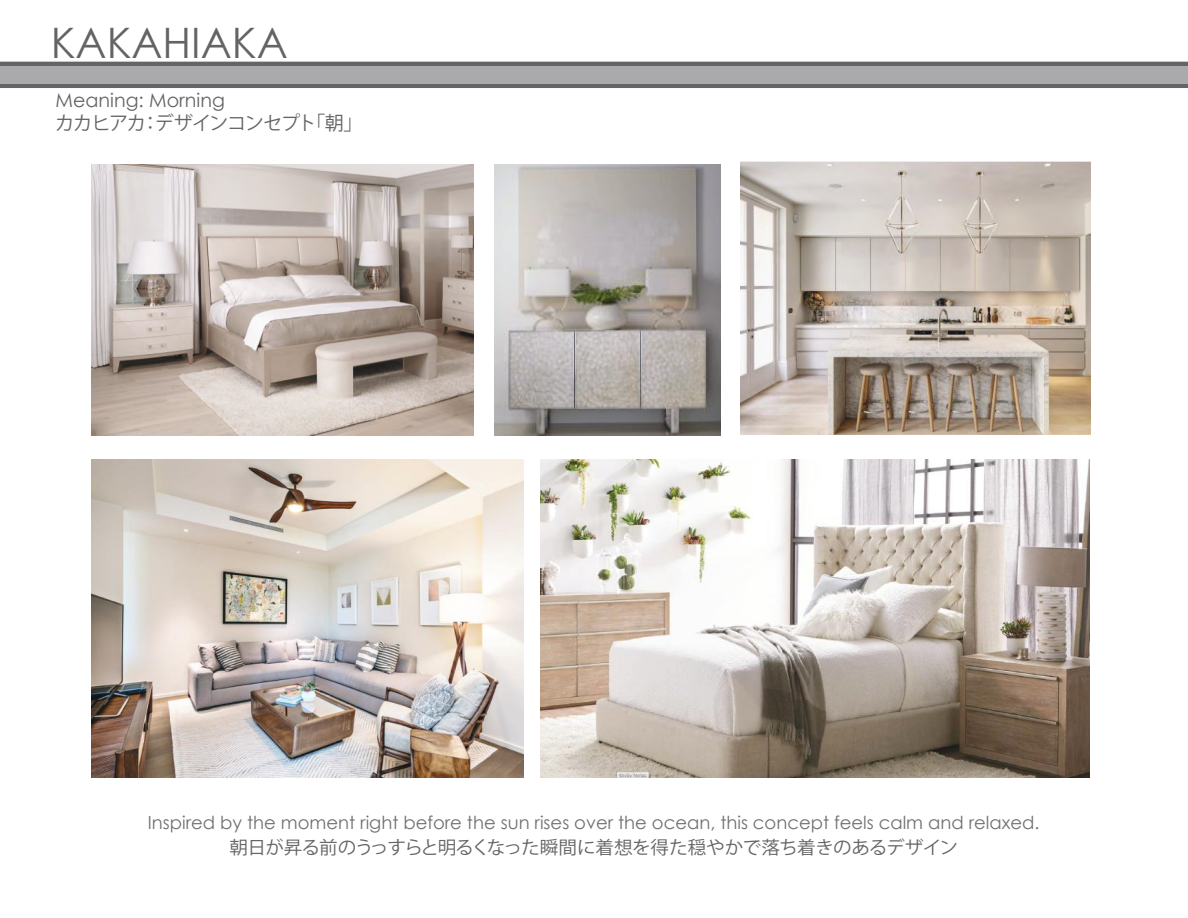
<style>
.page{position:relative;width:1188px;height:918px;background:#fff}
.page>*{position:absolute;margin:0;border:0;box-sizing:border-box;transform-origin:0 0}
.t1{font:42px "Century Gothic";color:#656365}
.t2{font:19.05px "Koz Go Pr 6 N";letter-spacing:-.06em;color:#656365}
.t3{font:19.05px "Century Gothic";color:#656365}
.t4{font:18px "Century Gothic";color:#6f7072}
.t5{font:18px "Koz Go Pr 6 N";letter-spacing:-.04em;color:#656365}
</style>
<div class="page">
<div style="left:0;top:62px;width:1188px;height:6px;background:#656365"></div>
<div style="left:0;top:82px;width:1188px;height:6px;background:#656365"></div>
<div style="left:0;top:66px;width:1188px;height:18px;background:#aaaaac"></div>
<img style="left:740px;top:161px;width:350px;height:274px">
<img style="left:92px;top:460px;width:432px;height:317px">
<img style="left:92px;top:164px;width:382px;height:271px">
<img style="left:494px;top:164px;width:227px;height:271px">
<img style="left:540px;top:460px;width:550px;height:317px">
<h1 class="t1" style="left:51px;top:14px;width:238px">KAKAHIAKA</h1>
<p class="t3" style="left:56px;top:87px;width:171px">Meaning: Morning</p>
<p class="t2" style="left:55px;top:112px;width:309px">カカヒアカ：デザインコンセプト「朝」</p>
<p class="t4" style="left:148px;top:810px;width:893px">Inspired by the moment right before the sun rises over the ocean, this concept feels calm and relaxed.</p>
<p class="t5" style="left:230px;top:838px;width:730px">朝日が昇る前のうっすらと明るくなった瞬間に着想を得た穏やかで落ち着きのあるデザイン</p>
</div>
